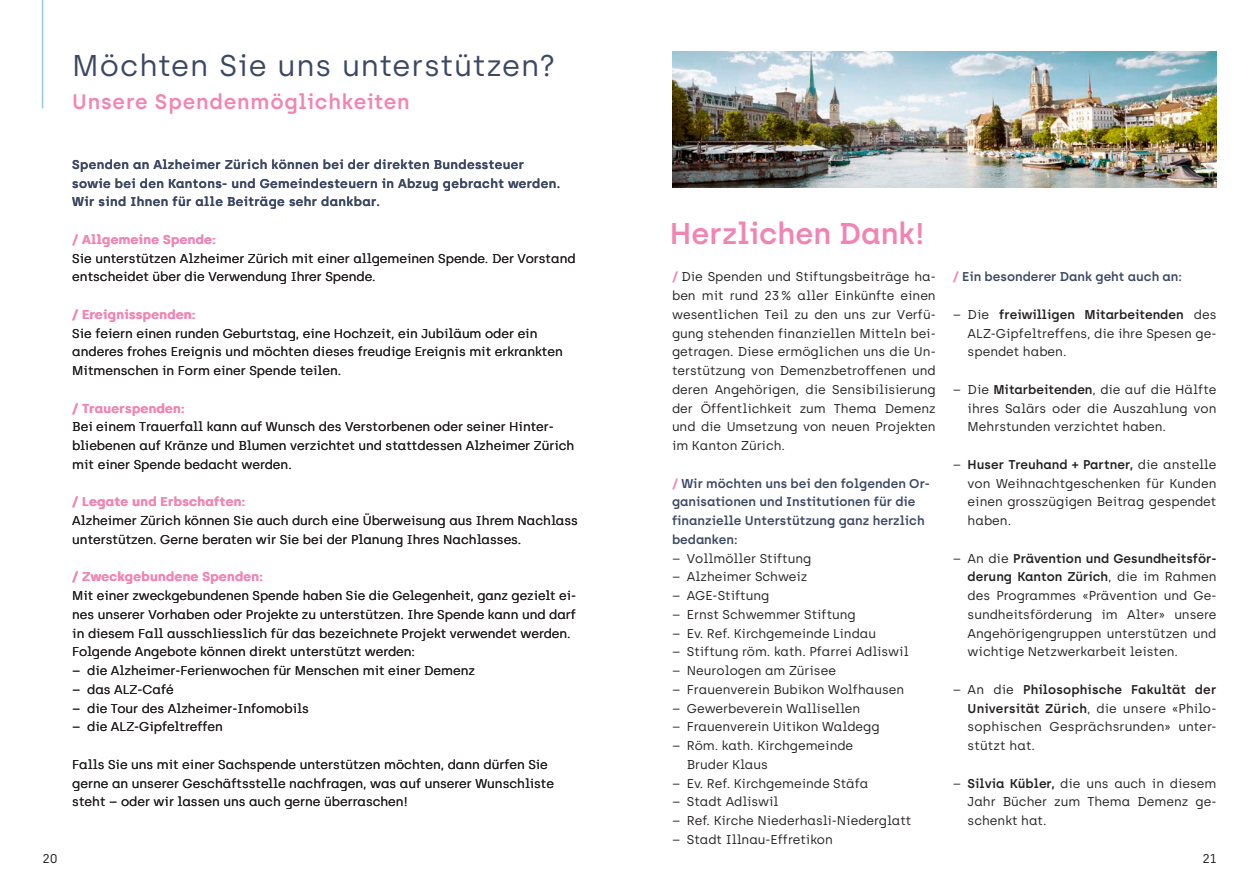
<style>
.page{position:relative;width:1259px;height:893px;background:#fff}
.page>*{position:absolute;margin:0;border:0;box-sizing:border-box;transform-origin:0 0}
.Lead{font:30px "Archia";letter-spacing:.025em;color:#3c4763}
.t1{font:600 30px "Archia";color:#f284b4}
.Lead-2{font:600 21px "Archia";letter-spacing:.04em;color:#f284b4}
.Bullets{font:12.75px/18.8px "Archia";color:#231f20}
.Bullets-2{font:600 12.75px/18.8px "Archia";letter-spacing:.03em;color:#3c4763}
.Bullets-3{font:600 12.75px/18.8px "Archia";letter-spacing:.01em;color:#3c4763}
.Bullets-4{font:600 12.75px "Archia";letter-spacing:.03em;color:#f284b4}
.s1{font-weight:700}
.s2{font-weight:700;color:#f284b4}
.s3{font-weight:600}
</style>
<div class="page">
<hr style="left:42px;top:0;width:1px;height:108px;background:#9cc7e1">
<img style="left:672px;top:51px;width:544px;height:136px">
<p class="Lead" style="left:72px;top:47px;width:484px">Möchten Sie uns unterstützen?</p>
<p class="Lead-2" style="left:72px;top:89px;width:339px">Unsere Spendenmöglichkeiten</p>
<p class="Bullets-2" style="left:72px;top:155px;width:489px">Spenden an Alzheimer Zürich können bei der direkten Bundessteuer sowie bei den Kantons- und Gemeindesteuern in Abzug gebracht werden.<br>Wir sind Ihnen für alle Beiträge sehr dankbar.</p>
<p class="Bullets-4" style="left:72px;top:232px;width:145px"><span class="s1">/</span> Allgemeine Spende:</p>
<p class="Bullets" style="left:72px;top:249px;width:505px">Sie unterstützen Alzheimer Zürich mit einer allgemeinen Spende. Der Vorstand entscheidet über die Verwendung Ihrer Spende.</p>
<p class="Bullets-4" style="left:72px;top:307px;width:124px"><span class="s1">/</span> Ereignisspenden:</p>
<p class="Bullets" style="left:72px;top:324px;width:492px">Sie feiern einen runden Geburtstag, eine Hochzeit, ein Jubiläum oder ein anderes frohes Ereignis und möchten dieses freudige Ereignis mit erkrankten<br>Mitmenschen in Form einer Spende teilen.</p>
<p class="Bullets-4" style="left:72px;top:400px;width:113px"><span class="s1">/</span> Trauerspenden:</p>
<p class="Bullets" style="left:72px;top:417px;width:503px">Bei einem Trauerfall kann auf Wunsch des Verstorbenen oder seiner Hinter&shy;bliebenen auf Kränze und Blumen verzichtet und stattdessen Alzheimer Zürich mit einer Spende bedacht werden.</p>
<p class="Bullets-4" style="left:72px;top:494px;width:174px"><span class="s1">/</span> Legate und Erbschaften:</p>
<p class="Bullets" style="left:72px;top:511px;width:507px">Alzheimer Zürich können Sie auch durch eine Überweisung aus Ihrem Nachlass unterstützen. Gerne beraten wir Sie bei der Planung Ihres Nachlasses.</p>
<p class="Bullets-4" style="left:72px;top:569px;width:192px"><span class="s1">/</span> Zweckgebundene Spenden:</p>
<p class="Bullets" style="left:72px;top:586px;width:505px">Mit einer zweckgebundenen Spende haben Sie die Gelegenheit, ganz gezielt ei&shy;nes unserer Vorhaben oder Projekte zu unterstützen. Ihre Spende kann und darf in diesem Fall ausschliesslich für das bezeichnete Projekt verwendet werden.<br>Folgende Angebote können direkt unterstützt werden:</p>
<p class="Bullets" style="left:72px;top:661px;width:404px">– die Alzheimer-Ferienwochen für Menschen mit einer Demenz</p>
<p class="Bullets" style="left:72px;top:680px;width:103px">– das ALZ-Café</p>
<p class="Bullets" style="left:72px;top:699px;width:238px">– die Tour des Alzheimer-Infomobils</p>
<p class="Bullets" style="left:72px;top:717px;width:152px">– die ALZ-Gipfeltreffen</p>
<p class="Bullets" style="left:72px;top:755px;width:483px">Falls Sie uns mit einer Sachspende unterstützen möchten, dann dürfen Sie gerne an unserer Geschäftsstelle nachfragen, was auf unserer Wunschliste steht – oder wir lassen uns auch gerne überraschen!</p>
<h2 class="t1" style="left:670px;top:215px;width:256px">Herzlichen Dank!</h2>
<p class="Bullets" style="left:672px;top:267px;width:265px;text-align:justify"><span class="s2">/</span> Die Spenden und Stiftungsbeiträge ha&shy;ben mit rund 23% aller Einkünfte einen wesentlichen Teil zu den uns zur Verfü&shy;gung stehenden finanziellen Mitteln bei&shy;getragen. Diese ermöglichen uns die Un&shy;terstützung von Demenzbetroffenen und deren Angehörigen, die Sensibilisierung der Öffentlichkeit zum Thema Demenz und die Umsetzung von neuen Projekten im Kanton Zürich.</p>
<p class="Bullets-3" style="left:672px;top:474px;width:259px"><span class="s2">/</span> Wir möchten uns bei den folgenden Or&shy;ganisationen und Institutionen für die finanzielle Unterstützung ganz herzlich bedanken:</p>
<p class="Bullets" style="left:672px;top:549px;width:141px">– Vollmöller Stiftung</p>
<p class="Bullets" style="left:672px;top:567px;width:137px">– Alzheimer Schweiz</p>
<p class="Bullets" style="left:672px;top:586px;width:99px">– AGE-Stiftung</p>
<p class="Bullets" style="left:672px;top:605px;width:185px">– Ernst Schwemmer Stiftung</p>
<p class="Bullets" style="left:672px;top:624px;width:205px">– Ev. Ref. Kirchgemeinde Lindau</p>
<p class="Bullets" style="left:672px;top:642px;width:238px">– Stiftung röm. kath. Pfarrei Adliswil</p>
<p class="Bullets" style="left:672px;top:661px;width:165px">– Neurologen am Zürisee</p>
<p class="Bullets" style="left:672px;top:680px;width:234px">– Frauenverein Bubikon Wolfhausen</p>
<p class="Bullets" style="left:672px;top:699px;width:190px">– Gewerbeverein Wallisellen</p>
<p class="Bullets" style="left:672px;top:717px;width:209px">– Frauenverein Uitikon Waldegg</p>
<p class="Bullets" style="left:687px;top:736px;width:168px;text-indent:-15px">– Röm. kath. Kirchgemeinde<br>Bruder Klaus</p>
<p class="Bullets" style="left:672px;top:774px;width:198px">– Ev. Ref. Kirchgemeinde Stäfa</p>
<p class="Bullets" style="left:672px;top:792px;width:108px">– Stadt Adliswil</p>
<p class="Bullets" style="left:672px;top:811px;width:241px">– Ref. Kirche Niederhasli-Niederglatt</p>
<p class="Bullets" style="left:672px;top:830px;width:162px">– Stadt Illnau-Effretikon</p>
<p class="Bullets-3" style="left:952px;top:267px;width:231px"><span class="s2">/</span> Ein besonderer Dank geht auch an:</p>
<p class="Bullets" style="left:967px;top:305px;width:250px;text-align:justify;text-indent:-15px">– Die <span class="s3">freiwilligen Mitarbeitenden</span> des ALZ-Gipfeltreffens, die ihre Spesen ge&shy;spendet haben.</p>
<p class="Bullets" style="left:967px;top:380px;width:250px;text-align:justify;text-indent:-15px">– Die <span class="s3">Mitarbeitenden</span>, die auf die Hälfte ihres Salärs oder die Auszahlung von Mehrstunden verzichtet haben.</p>
<p class="Bullets" style="left:967px;top:455px;width:250px;text-align:justify;text-indent:-15px">– <span class="s3">Huser Treuhand + Partner,</span> die anstelle von Weihnachtgeschenken für Kunden einen grosszügigen Beitrag gespendet haben.</p>
<p class="Bullets" style="left:967px;top:549px;width:250px;text-align:justify;text-indent:-15px">– An die <span class="s3">Prävention und Gesundheitsför&shy;derung Kanton Zürich</span>, die im Rahmen des Programmes «Prävention und Ge&shy;sundheitsförderung im Alter» unsere Angehörigengruppen unterstützen und wichtige Netzwerkarbeit leisten.</p>
<p class="Bullets" style="left:967px;top:680px;width:250px;text-align:justify;text-indent:-15px">– An die <span class="s3">Philosophische Fakultät der Universität Zürich</span>, die unsere «Philo&shy;sophischen Gesprächsrunden» unter&shy;stützt hat.</p>
<p class="Bullets" style="left:967px;top:774px;width:250px;text-align:justify;text-indent:-15px">– <span class="s3">Silvia Kübler,</span> die uns auch in diesem Jahr Bücher zum Thema Demenz ge&shy;schenkt hat.</p>
<p class="Bullets" style="left:43px;top:849px;width:17px">20</p>
<p class="Bullets" style="left:1202px;top:849px;width:15px">21</p>
</div>
